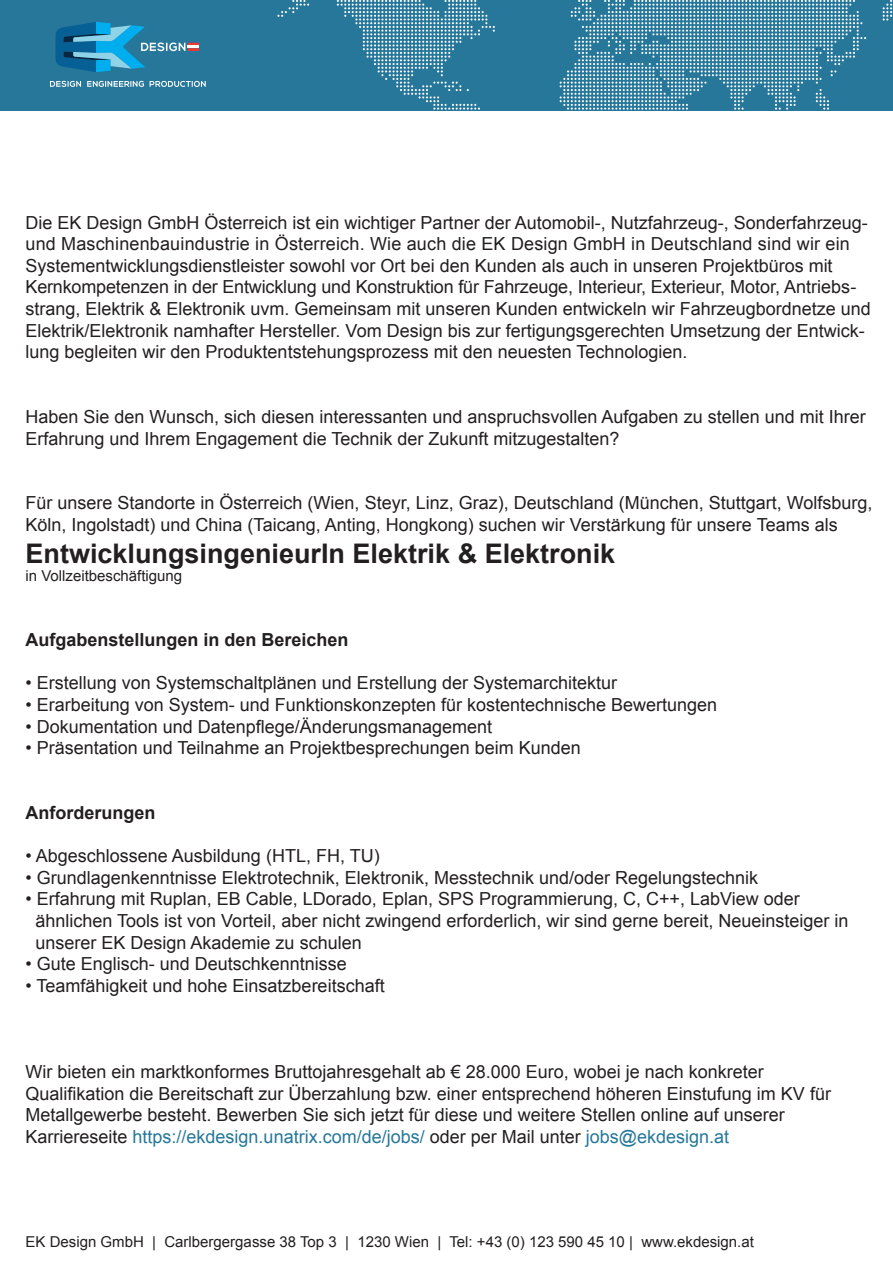
<style>
.page{position:relative;width:893px;height:1263px;background:#fff}
.page>*{position:absolute;margin:0;border:0;box-sizing:border-box;transform-origin:0 0}
.t1{font:700 27px "Arial";color:#231f20}
.t2{font:18px/21.6px "Arial";color:#231f20}
.t3{font:700 18px "Arial";color:#231f20}
.t4{font:15px "Arial";color:#231f20}
.s1{color:#267799}
</style>
<div class="page">
<div style="left:0;top:0;width:893px;height:111px;background:#267799"></div>
<svg style="left:50px;top:81px;width:31px;height:6px"></svg>
<svg style="left:87px;top:81px;width:57px;height:6px"></svg>
<svg style="left:150px;top:81px;width:56px;height:6px"></svg>
<svg style="left:56px;top:22px;width:143px;height:50px"></svg>
<svg style="left:883px;top:0;width:9px;height:21px"></svg>
<svg style="left:337px;top:0;width:158px;height:110px"></svg>
<svg style="left:277px;top:0;width:32px;height:17px"></svg>
<svg style="left:560px;top:0;width:306px;height:110px"></svg>
<p class="t2" style="left:26px;top:212px;width:847px">Die EK Design GmbH Österreich ist ein wichtiger Partner der Automobil-, Nutzfahrzeug-, Sonderfahrzeug&shy;und Maschinenbauindustrie in Österreich. Wie auch die EK Design GmbH in Deutschland sind wir ein Systementwicklungsdienstleister sowohl vor Ort bei den Kunden als auch in unseren Projektbüros mit Kernkompetenzen in der Entwicklung und Konstruktion für Fahrzeuge, Interieur, Exterieur, Motor, Antriebs&shy;strang, Elektrik &amp; Elektronik uvm. Gemeinsam mit unseren Kunden entwickeln wir Fahrzeugbordnetze und Elektrik/Elektronik namhafter Hersteller. Vom Design bis zur fertigungsgerechten Umsetzung der Entwick&shy;lung begleiten wir den Produktentstehungsprozess mit den neuesten Technologien.</p>
<p class="t2" style="left:26px;top:406px;width:842px">Haben Sie den Wunsch, sich diesen interessanten und anspruchsvollen Aufgaben zu stellen und mit Ihrer<br>Erfahrung und Ihrem Engagement die Technik der Zukunft mitzugestalten?</p>
<p class="t2" style="left:26px;top:492px;width:849px">Für unsere Standorte in Österreich (Wien, Steyr, Linz, Graz), Deutschland (München, Stuttgart, Wolfsburg,<br>Köln, Ingolstadt) und China (Taicang, Anting, Hongkong) suchen wir Verstärkung für unsere Teams als</p>
<h1 class="t1" style="left:26px;top:536px;width:591px">EntwicklungsingenieurIn Elektrik &amp; Elektronik</h1>
<p class="t4" style="left:26px;top:566px;width:158px">in Vollzeitbeschäftigung</p>
<p class="t3" style="left:26px;top:628px;width:325px">Aufgabenstellungen in den Bereichen</p>
<p class="t2" style="left:26px;top:672px;width:593px">• Erstellung von Systemschaltplänen und Erstellung der Systemarchitektur</p>
<p class="t2" style="left:26px;top:694px;width:693px">• Erarbeitung von System- und Funktionskonzepten für kostentechnische Bewertungen</p>
<p class="t2" style="left:26px;top:716px;width:468px">• Dokumentation und Datenpflege/Änderungsmanagement</p>
<p class="t2" style="left:26px;top:737px;width:557px">• Präsentation und Teilnahme an Projektbesprechungen beim Kunden</p>
<p class="t3" style="left:26px;top:801px;width:131px">Anforderungen</p>
<p class="t2" style="left:26px;top:845px;width:356px">• Abgeschlossene Ausbildung (HTL, FH, TU)</p>
<p class="t2" style="left:26px;top:867px;width:734px">• Grundlagenkenntnisse Elektrotechnik, Elektronik, Messtechnik und/oder Regelungstechnik</p>
<p class="t2" style="left:36px;top:888px;width:815px;text-indent:-10px">• Erfahrung mit Ruplan, EB Cable, LDorado, Eplan, SPS Programmierung, C, C++, LabView oder ähnlichen Tools ist von Vorteil, aber nicht zwingend erforderlich, wir sind gerne bereit, Neueinsteiger in unserer EK Design Akademie zu schulen</p>
<p class="t2" style="left:26px;top:953px;width:323px">• Gute Englisch- und Deutschkenntnisse</p>
<p class="t2" style="left:26px;top:975px;width:361px">• Teamfähigkeit und hohe Einsatzbereitschaft</p>
<p class="t2" style="left:26px;top:1061px;width:807px">Wir bieten ein marktkonformes Bruttojahresgehalt ab € 28.000 Euro, wobei je nach konkreter Qualifikation die Bereitschaft zur Überzahlung bzw. einer entsprechend höheren Einstufung im KV für Metallgewerbe besteht. Bewerben Sie sich jetzt für diese und weitere Stellen online auf unserer Karriereseite <span class="s1">https://ekdesign.unatrix.com/de/jobs/</span> oder per Mail unter <span class="s1">jobs@ekdesign.at</span></p>
<p class="t4" style="left:26px;top:1232px;width:730px">EK Design GmbH | Carlbergergasse 38 Top 3 | 1230 Wien | Tel: +43 (0) 123 590 45 10 | www.ekdesign.at</p>
</div>
